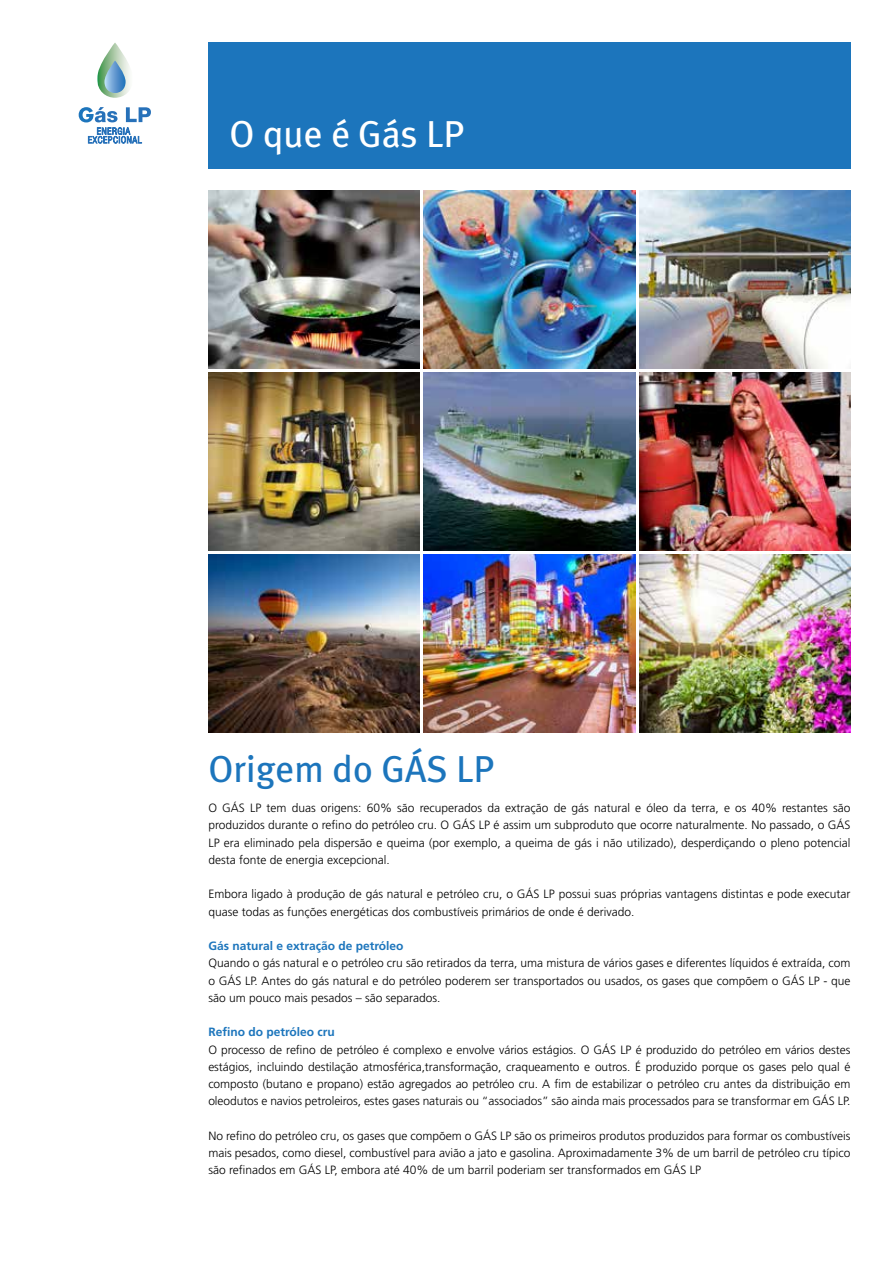
<style>
.page{position:relative;width:893px;height:1263px;background:#fff}
.page>*{position:absolute;margin:0;border:0;box-sizing:border-box;transform-origin:0 0}
.t1{font:37.5px "Meta Plus";color:#1c75bc}
.t2{font:37.5px "Meta Plus";color:#fff}
.t3{font:300 12px/17.2px "Frutiger LT Std";color:#000;text-align:justify}
.t4{font:700 12px "Frutiger LT Std";color:#1c75bc}
</style>
<div class="page">
<svg style="left:97px;top:43px;width:33px;height:55px"></svg>
<svg style="left:79px;top:107px;width:72px;height:36px"></svg>
<div style="left:208px;top:43px;width:642px;height:126px;background:#1c75bc"></div>
<img style="left:208px;top:190px;width:212px;height:178px">
<img style="left:208px;top:555px;width:212px;height:178px">
<img style="left:208px;top:372px;width:212px;height:178px">
<img style="left:424px;top:190px;width:211px;height:178px">
<img style="left:424px;top:555px;width:211px;height:178px">
<img style="left:424px;top:372px;width:211px;height:178px">
<img style="left:639px;top:190px;width:211px;height:178px">
<img style="left:639px;top:555px;width:211px;height:178px">
<img style="left:639px;top:372px;width:211px;height:178px">
<h1 class="t2" style="left:230px;top:113px;width:236px">O que é Gás LP</h1>
<h1 class="t1" style="left:208px;top:747px;width:287px">Origem do GÁS LP</h1>
<p class="t3" style="left:208px;top:799px;width:644px">O GÁS LP tem duas origens: 60% são recuperados da extração de gás natural e óleo da terra, e os 40% restantes são produzidos durante o refino do petróleo cru. O GÁS LP é assim um subproduto que ocorre naturalmente. No passado, o GÁS LP era eliminado pela dispersão e queima (por exemplo, a queima de gás i não utilizado), desperdiçando o pleno potencial desta fonte de energia excepcional.</p>
<p class="t3" style="left:208px;top:886px;width:644px">Embora ligado à produção de gás natural e petróleo cru, o GÁS LP possui suas próprias vantagens distintas e pode executar quase todas as funções energéticas dos combustíveis primários de onde é derivado.</p>
<p class="t4" style="left:208px;top:939px;width:197px">Gás natural e extração de petróleo</p>
<p class="t3" style="left:208px;top:955px;width:644px">Quando o gás natural e o petróleo cru são retirados da terra, uma mistura de vários gases e diferentes líquidos é extraída, com o GÁS LP. Antes do gás natural e do petróleo poderem ser transportados ou usados, os gases que compõem o GÁS LP - que são um pouco mais pesados – são separados.</p>
<p class="t4" style="left:208px;top:1025px;width:128px">Refino do petróleo cru</p>
<p class="t3" style="left:208px;top:1041px;width:644px">O processo de refino de petróleo é complexo e envolve vários estágios. O GÁS LP é produzido do petróleo em vários destes estágios, incluindo destilação atmosférica,transformação, craqueamento e outros. É produzido porque os gases pelo qual é composto (butano e propano) estão agregados ao petróleo cru. A fim de estabilizar o petróleo cru antes da distribuição em oleodutos e navios petroleiros, estes gases naturais ou “associados” são ainda mais processados para se transformar em GÁS LP.</p>
<p class="t3" style="left:208px;top:1127px;width:644px">No refino do petróleo cru, os gases que compõem o GÁS LP são os primeiros produtos produzidos para formar os combustíveis mais pesados, como diesel, combustível para avião a jato e gasolina. Aproximadamente 3% de um barril de petróleo cru típico são refinados em GÁS LP, embora até 40% de um barril poderiam ser transformados em GÁS LP</p>
</div>
